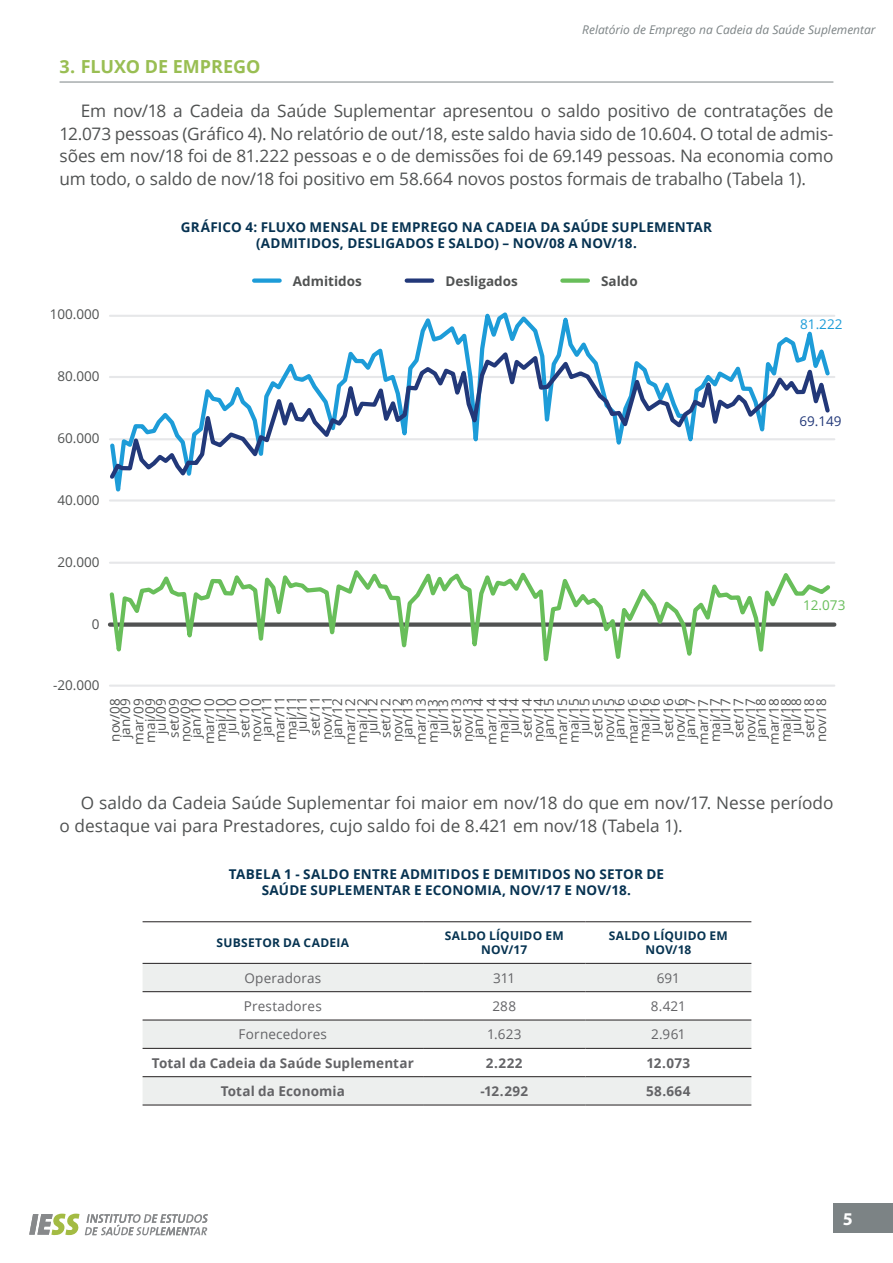
<style>
.page{position:relative;width:893px;height:1263px;background:#fff}
.page>*{position:absolute;margin:0;border:0;box-sizing:border-box;transform-origin:0 0}
.t1{font:700 18px "Open Sans";letter-spacing:-.005em;color:#99be53}
.t2{font:700 18px "Myriad Pro";color:#fff}
.t3{font:17.25px/22.5px "Open Sans";color:#505252;text-align:justify}
.t4{font:13.65px "Open Sans";color:#505252}
.t5{font:13.5px/13px "Open Sans";color:#505252}
.t6{font:700 13.5px/16.2px "Open Sans";letter-spacing:.015em;color:#063251;text-align:center}
.t7{font:700 13.5px "Open Sans";letter-spacing:.01em;color:#636366}
.t8{font:13.5px "Open Sans";letter-spacing:.01em;color:#636366}
.t9{font:700 13.5px "Open Sans";color:#505252}
.t10{font:13.5px "Open Sans";color:#68be5a}
.t11{font:13.5px "Open Sans";color:#223879}
.t12{font:13.5px "Open Sans";color:#1d9cd8}
.t13{font:13.35px "Open Sans";color:#505252}
.t14{font:700 12px/14.4px "Open Sans";letter-spacing:.02em;color:#063351;text-align:center}
.t15{font:italic 12px "Open Sans";color:#7c8385}
</style>
<div class="page">
<svg style="left:29px;top:1214px;width:179px;height:21px"></svg>
<div style="left:833px;top:1203px;width:60px;height:30px;background:#7c8385"></div>
<hr style="left:60px;top:82px;width:773px;height:1px;background:#7c8385">
<svg style="left:143px;top:964px;width:608px;height:141px;fill:#edefee"></svg>
<hr style="left:143px;top:921px;width:280px;height:1px;background:#231f20">
<hr style="left:423px;top:921px;width:162px;height:1px;background:#231f20">
<hr style="left:585px;top:921px;width:166px;height:1px;background:#231f20">
<hr style="left:143px;top:963px;width:280px;height:1px;background:#231f20">
<hr style="left:423px;top:963px;width:162px;height:1px;background:#231f20">
<hr style="left:585px;top:963px;width:166px;height:1px;background:#231f20">
<hr style="left:143px;top:991px;width:280px;height:1px;background:#231f20">
<hr style="left:423px;top:991px;width:162px;height:1px;background:#231f20">
<hr style="left:585px;top:991px;width:166px;height:1px;background:#231f20">
<hr style="left:143px;top:1020px;width:280px;height:1px;background:#231f20">
<hr style="left:423px;top:1020px;width:162px;height:1px;background:#231f20">
<hr style="left:585px;top:1020px;width:166px;height:1px;background:#231f20">
<hr style="left:143px;top:1048px;width:280px;height:1px;background:#231f20">
<hr style="left:423px;top:1048px;width:162px;height:1px;background:#231f20">
<hr style="left:585px;top:1048px;width:166px;height:1px;background:#231f20">
<hr style="left:143px;top:1076px;width:280px;height:1px;background:#231f20">
<hr style="left:423px;top:1076px;width:162px;height:1px;background:#231f20">
<hr style="left:585px;top:1076px;width:166px;height:1px;background:#231f20">
<hr style="left:143px;top:1105px;width:280px;height:1px;background:#231f20">
<hr style="left:423px;top:1105px;width:162px;height:1px;background:#231f20">
<hr style="left:585px;top:1105px;width:166px;height:1px;background:#231f20">
<div style="left:254px;top:278px;width:26px;height:5px;background:#1d9cd8"></div>
<div style="left:407px;top:278px;width:25px;height:5px;background:#223879"></div>
<div style="left:562px;top:278px;width:26px;height:5px;background:#68be5a"></div>
<hr style="left:110px;top:562px;width:724px;height:2px;background:#e6e7e9">
<svg style="left:108px;top:563px;width:726px;height:124px"></svg>
<hr style="left:110px;top:438px;width:724px;height:2px;background:#e6e7e9">
<hr style="left:110px;top:376px;width:724px;height:2px;background:#e6e7e9">
<hr style="left:110px;top:315px;width:724px;height:2px;background:#e6e7e9">
<svg style="left:109px;top:312px;width:724px;height:190px"></svg>
<svg style="left:109px;top:346px;width:724px;height:136px"></svg>
<p class="t15" style="left:582px;top:21px;width:295px">Relatório de Emprego na Cadeia da Saúde Suplementar</p>
<p class="t1" style="left:60px;top:54px;width:202px">3. FLUXO DE EMPREGO</p>
<p class="t3" style="left:60px;top:99px;width:775px;text-indent:21px">Em nov/18 a Cadeia da Saúde Suplementar apresentou o saldo positivo de contratações de 12.073 pessoas (Gráfico 4). No relatório de out/18, este saldo havia sido de 10.604. O total de admis&shy;sões em nov/18 foi de 81.222 pessoas e o de demissões foi de 69.149 pessoas. Na economia como um todo, o saldo de nov/18 foi positivo em 58.664 novos postos formais de trabalho (Tabela 1).</p>
<p class="t6" style="left:181px;top:218px;width:533px">GRÁFICO 4: FLUXO MENSAL DE EMPREGO NA CADEIA DA SAÚDE SUPLEMENTAR (ADMITIDOS, DESLIGADOS E SALDO) – NOV/08 A NOV/18.</p>
<p class="t5" style="left:50px;top:309px;width:51px">100.000</p>
<p class="t5" style="left:57px;top:371px;width:44px">80.000</p>
<p class="t5" style="left:57px;top:433px;width:44px">60.000</p>
<p class="t5" style="left:57px;top:495px;width:44px">40.000</p>
<p class="t9" style="left:293px;top:275px;width:70px">Admitidos</p>
<p class="t9" style="left:445px;top:275px;width:74px">Desligados</p>
<p class="t9" style="left:601px;top:275px;width:38px">Saldo</p>
<p class="t12" style="left:800px;top:319px;width:44px">81.222</p>
<p class="t11" style="left:799px;top:416px;width:44px">69.149</p>
<p class="t5" style="left:57px;top:557px;width:44px">20.000</p>
<p class="t5" style="left:92px;top:619px;width:9px">0</p>
<p class="t10" style="left:803px;top:600px;width:44px">12.073</p>
<p class="t5" style="left:53px;top:680px;width:48px">-20.000</p>
<p class="t5" style="left:111px;top:742px;width:45px;line-height:10.2px;rotate:-90deg">nov/08 jan/09</p>
<p class="t5" style="left:134px;top:744px;width:47px;line-height:11.9px;rotate:-90deg">mar/09 mai/09</p>
<p class="t5" style="left:156px;top:738px;width:41px;rotate:-90deg">jul/09 set/09</p>
<p class="t5" style="left:182px;top:742px;width:45px;line-height:10.2px;rotate:-90deg">nov/09 jan/10</p>
<p class="t5" style="left:205px;top:744px;width:47px;line-height:11.9px;rotate:-90deg">mar/10 mai/10</p>
<p class="t5" style="left:226px;top:737px;width:41px;rotate:-90deg">jul/10 set/10</p>
<p class="t5" style="left:253px;top:742px;width:47px;line-height:10.2px;text-align:center;rotate:-90deg">nov/10 jan/11</p>
<p class="t5" style="left:275px;top:743px;width:47px;line-height:11.9px;rotate:-90deg">mar/11 mai/11</p>
<p class="t5" style="left:297px;top:736px;width:41px;rotate:-90deg">jul/11 set/11</p>
<p class="t5" style="left:323px;top:740px;width:45px;line-height:10.4px;rotate:-90deg">nov/11 jan/12</p>
<p class="t5" style="left:346px;top:745px;width:47px;line-height:11.9px;rotate:-90deg">mar/12 mai/12</p>
<p class="t5" style="left:367px;top:738px;width:41px;rotate:-90deg">jul/12 set/12</p>
<p class="t5" style="left:394px;top:742px;width:45px;line-height:10.2px;rotate:-90deg">nov/12 jan/13</p>
<p class="t5" style="left:416px;top:745px;width:47px;line-height:11.9px;rotate:-90deg">mar/13 mai/13</p>
<p class="t5" style="left:438px;top:738px;width:41px;rotate:-90deg">jul/13 set/13</p>
<p class="t5" style="left:464px;top:742px;width:45px;line-height:10.2px;rotate:-90deg">nov/13 jan/14</p>
<p class="t5" style="left:487px;top:745px;width:47px;line-height:11.9px;rotate:-90deg">mar/14 mai/14</p>
<p class="t5" style="left:509px;top:738px;width:41px;rotate:-90deg">jul/14 set/14</p>
<p class="t5" style="left:535px;top:742px;width:45px;line-height:10.4px;rotate:-90deg">nov/14 jan/15</p>
<p class="t5" style="left:558px;top:745px;width:47px;line-height:11.9px;rotate:-90deg">mar/15 mai/15</p>
<p class="t5" style="left:579px;top:738px;width:41px;rotate:-90deg">jul/15 set/15</p>
<p class="t5" style="left:605px;top:742px;width:45px;line-height:10.4px;rotate:-90deg">nov/15 jan/16</p>
<p class="t5" style="left:628px;top:744px;width:48px;line-height:11.9px;rotate:-90deg">mar/16 mai/16</p>
<p class="t5" style="left:650px;top:738px;width:41px;rotate:-90deg">jul/16 set/16</p>
<p class="t5" style="left:675px;top:742px;width:45px;rotate:-90deg">nov/16</p>
<p class="t13" style="left:685px;top:738px;width:41px;rotate:-90deg">jan/17</p>
<p class="t5" style="left:698px;top:745px;width:47px;rotate:-90deg">mar/17</p>
<p class="t4" style="left:710px;top:742px;width:45px;rotate:-90deg">mai/17</p>
<p class="t5" style="left:720px;top:738px;width:41px;rotate:-90deg">jul/17 set/17</p>
<p class="t5" style="left:747px;top:742px;width:45px;line-height:10.4px;rotate:-90deg">nov/17 jan/18</p>
<p class="t5" style="left:769px;top:744px;width:47px;line-height:11.9px;rotate:-90deg">mar/18 mai/18</p>
<p class="t5" style="left:791px;top:738px;width:41px;rotate:-90deg">jul/18 set/18</p>
<p class="t5" style="left:816px;top:742px;width:45px;rotate:-90deg">nov/18</p>
<p class="t3" style="left:60px;top:791px;width:775px;text-indent:21px">O saldo da Cadeia Saúde Suplementar foi maior em nov/18 do que em nov/17. Nesse período o destaque vai para Prestadores, cujo saldo foi de 8.421 em nov/18 (Tabela 1).</p>
<p class="t6" style="left:229px;top:866px;width:437px">TABELA 1 - SALDO ENTRE ADMITIDOS E DEMITIDOS NO SETOR DE<br>SAÚDE SUPLEMENTAR E ECONOMIA, NOV/17 E NOV/18.</p>
<p class="t14" style="left:217px;top:935px;width:134px">SUBSETOR DA CADEIA</p>
<p class="t14" style="left:445px;top:928px;width:120px">SALDO LÍQUIDO EM<br>NOV/17</p>
<p class="t14" style="left:609px;top:928px;width:120px">SALDO LÍQUIDO EM<br>NOV/18</p>
<p class="t8" style="left:244px;top:968px;width:78px">Operadoras</p>
<p class="t8" style="left:493px;top:968px;width:24px">311</p>
<p class="t8" style="left:657px;top:968px;width:25px">691</p>
<p class="t8" style="left:244px;top:997px;width:79px">Prestadores</p>
<p class="t8" style="left:492px;top:997px;width:25px">288</p>
<p class="t8" style="left:651px;top:997px;width:36px">8.421</p>
<p class="t8" style="left:239px;top:1025px;width:90px">Fornecedores</p>
<p class="t8" style="left:487px;top:1025px;width:36px">1.623</p>
<p class="t8" style="left:651px;top:1025px;width:36px">2.961</p>
<p class="t7" style="left:152px;top:1053px;width:263px">Total da Cadeia da Saúde Suplementar</p>
<p class="t7" style="left:486px;top:1053px;width:38px">2.222</p>
<p class="t7" style="left:646px;top:1053px;width:45px">12.073</p>
<p class="t7" style="left:221px;top:1081px;width:126px">Total da Economia</p>
<p class="t7" style="left:480px;top:1081px;width:49px">-12.292</p>
<p class="t7" style="left:646px;top:1081px;width:46px">58.664</p>
<p class="t2" style="left:843px;top:1207px;width:11px">5</p>
</div>
